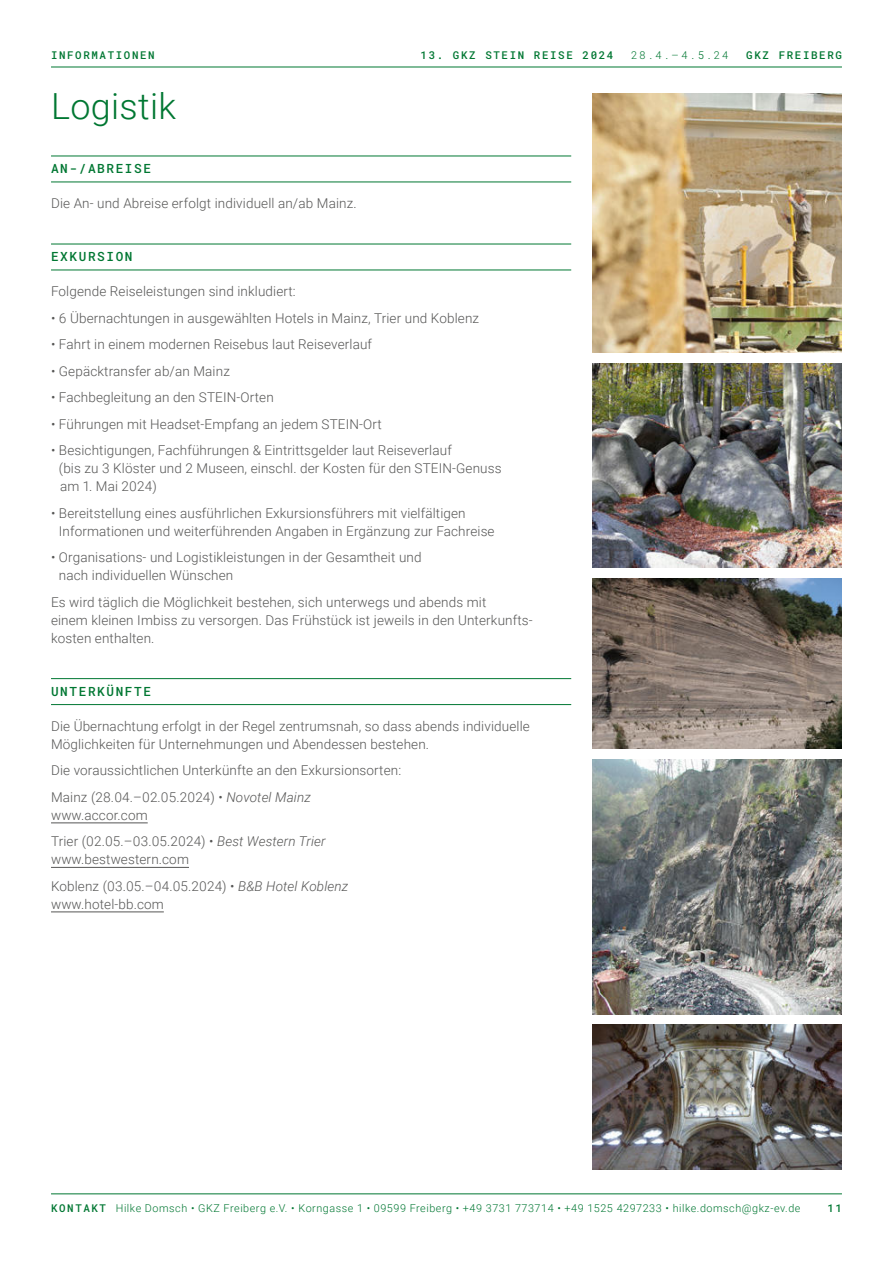
<style>
.page{position:relative;width:893px;height:1263px;background:#fff}
.page>*{position:absolute;margin:0;border:0;box-sizing:border-box;transform-origin:0 0}
.t1{font:300 36px "Roboto";letter-spacing:.01em;color:#007732}
.t2{font:300 13.5px/18px "Roboto";letter-spacing:.01em;color:#565655}
.t3{font:12.75px "Roboto Mono";letter-spacing:.125em;color:#007732}
.t4{font:300 10.8px "Roboto";letter-spacing:.05em;color:#007732}
.t5{font:10.8px "Roboto Mono";letter-spacing:.15em;color:#007732}
.s1{font-style:italic}
.s2{font-family:"Roboto Mono";font-weight:400}
</style>
<div class="page">
<hr style="left:51px;top:1193px;width:791px;height:1px;background:#007732">
<hr style="left:51px;top:67px;width:791px;height:1px;background:#007732">
<img style="left:592px;top:364px;width:250px;height:204px">
<img style="left:592px;top:759px;width:250px;height:255px">
<img style="left:592px;top:578px;width:250px;height:170px">
<img style="left:592px;top:1025px;width:250px;height:144px">
<img style="left:592px;top:94px;width:250px;height:259px">
<hr style="left:51px;top:156px;width:520px;height:1px;background:#007732">
<hr style="left:51px;top:182px;width:520px;height:1px;background:#007732">
<hr style="left:51px;top:244px;width:520px;height:1px;background:#007732">
<hr style="left:51px;top:270px;width:520px;height:1px;background:#007732">
<hr style="left:51px;top:678px;width:520px;height:1px;background:#007732">
<hr style="left:51px;top:704px;width:520px;height:1px;background:#007732">
<hr style="left:51px;top:823px;width:97px;height:1px;background:#565655">
<hr style="left:51px;top:867px;width:138px;height:1px;background:#565655">
<hr style="left:51px;top:912px;width:113px;height:1px;background:#565655">
<p class="t5" style="left:51px;top:49px;width:105px">INFORMATIONEN</p>
<h1 class="t1" style="left:51px;top:90px;width:127px">Logistik</h1>
<p class="t3" style="left:51px;top:161px;width:102px">AN-/ABREISE</p>
<p class="t2" style="left:51px;top:194px;width:307px">Die An- und Abreise erfolgt individuell an/ab Mainz.</p>
<p class="t5" style="left:421px;top:49px;width:194px">13. GKZ STEIN REISE 2024</p>
<p class="t5" style="left:631px;top:49px;width:99px">28.4.– 4.5.24</p>
<p class="t5" style="left:746px;top:49px;width:97px">GKZ FREIBERG</p>
<p class="t3" style="left:51px;top:249px;width:83px">EXKURSION</p>
<p class="t2" style="left:51px;top:283px;width:246px">Folgende Reiseleistungen sind inkludiert:</p>
<p class="t2" style="left:51px;top:308px;width:430px">• 6 Übernachtungen in ausgewählten Hotels in Mainz, Trier und Koblenz</p>
<p class="t2" style="left:51px;top:336px;width:323px">• Fahrt in einem modernen Reisebus laut Reiseverlauf</p>
<p class="t2" style="left:51px;top:361px;width:180px">• Gepäcktransfer ab/an Mainz</p>
<p class="t2" style="left:51px;top:389px;width:224px">• Fachbegleitung an den STEIN-Orten</p>
<p class="t2" style="left:51px;top:416px;width:332px">• Führungen mit Headset-Empfang an jedem STEIN-Ort</p>
<p class="t2" style="left:59px;top:442px;width:444px;text-indent:-8px">• Besichtigungen, Fachführungen &amp; Eintrittsgelder laut Reiseverlauf<br>(bis zu 3 Klöster und 2 Museen, einschl. der Kosten für den STEIN-Genuss am 1. Mai 2024)</p>
<p class="t2" style="left:59px;top:505px;width:437px;text-indent:-8px">• Bereitstellung eines ausführlichen Exkursionsführers mit vielfältigen<br>Informationen und weiterführenden Angaben in Ergänzung zur Fachreise</p>
<p class="t2" style="left:59px;top:549px;width:364px;text-indent:-8px">• Organisations- und Logistikleistungen in der Gesamtheit und nach individuellen Wünschen</p>
<p class="t2" style="left:51px;top:594px;width:483px">Es wird täglich die Möglichkeit bestehen, sich unterwegs und abends mit<br>einem kleinen Imbiss zu versorgen. Das Frühstück ist jeweils in den Unterkunfts - kosten enthalten.</p>
<p class="t3" style="left:51px;top:684px;width:102px">UNTERKÜNFTE</p>
<p class="t2" style="left:51px;top:718px;width:480px">Die Übernachtung erfolgt in der Regel zentrumsnah, so dass abends individuelle<br>Möglichkeiten für Unternehmungen und Abendessen bestehen.</p>
<p class="t2" style="left:51px;top:758px;width:352px;line-height:26.5px">Die voraussichtlichen Unterkünfte an den Exkursionsorten:<br>Mainz (28.04.–02.05.2024) • <span class="s1">Novotel Mainz</span></p>
<p class="t2" style="left:51px;top:803px;width:276px;line-height:26.5px">www.accor.com<br>Trier (02.05.–03.05.2024) • <span class="s1">Best Western Trier</span></p>
<p class="t2" style="left:51px;top:847px;width:299px;line-height:26.5px">www.bestwestern.com<br>Koblenz (03.05.–04.05.2024) • <span class="s1">B&amp;B Hotel Koblenz</span></p>
<p class="t2" style="left:51px;top:896px;width:114px">www.hotel-bb.com</p>
<p class="t4" style="left:51px;top:1204px;width:751px"><span class="s2">KONTAKT</span> Hilke Domsch • GKZ Freiberg e.V. • Korngasse 1 • 09599 Freiberg • +49 3731 773714 • +49 1525 4297233 • hilke.domsch@gkz-ev.de</p>
<p class="t5" style="left:827px;top:1202px;width:16px">11</p>
</div>
